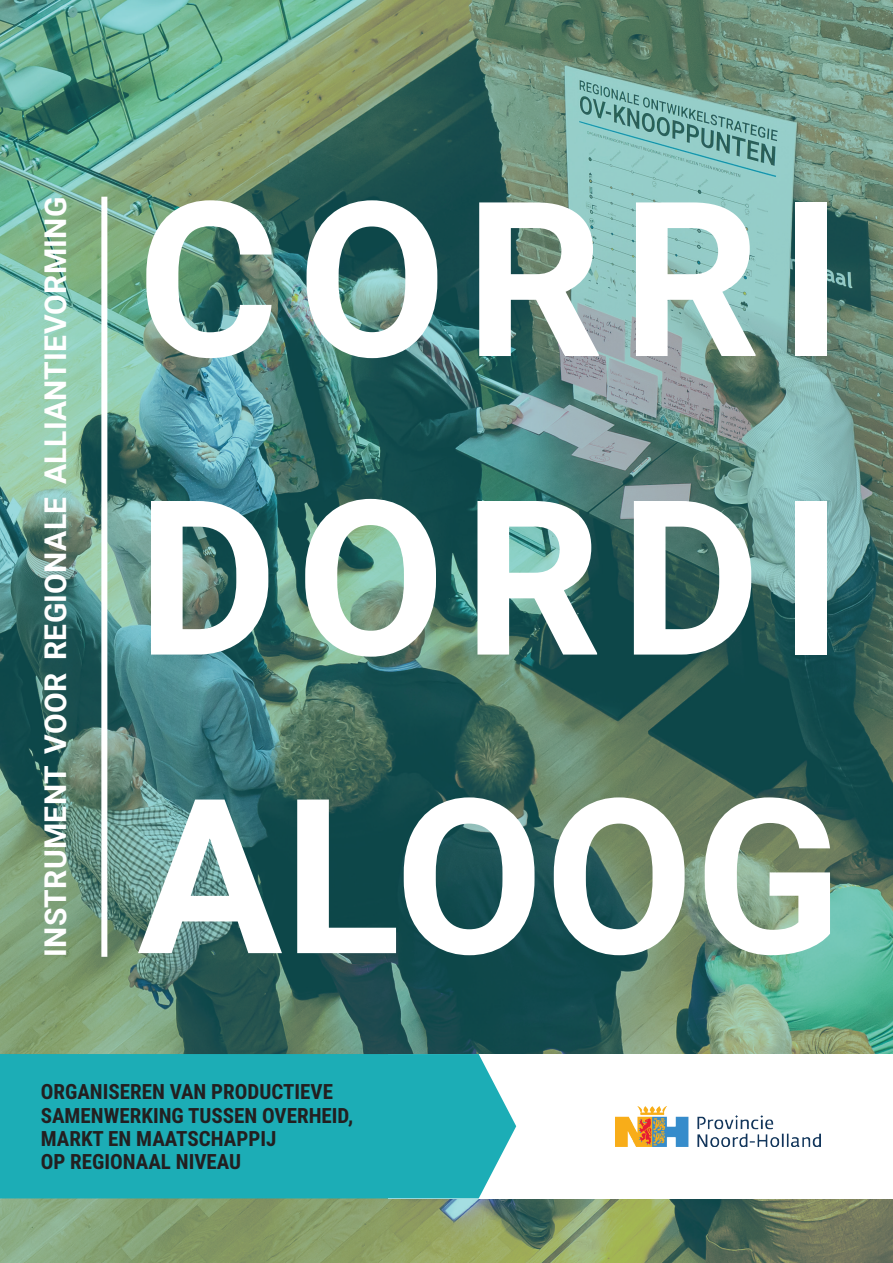
<style>
.page{position:relative;width:893px;height:1263px;background:#fff}
.page>*{position:absolute;margin:0;border:0;box-sizing:border-box;transform-origin:0 0}
.t1{font:700 216px/298.5px "Roboto";letter-spacing:.085em;color:#fff}
.t2{font:700 30px "Roboto";letter-spacing:.01em;color:#fff}
.t3{font:700 21px/23.1px "Roboto Condensed";color:#231f20}
</style>
<div class="page">
<img style="left:0;top:0;width:893px;height:1263px">
<div style="left:389px;top:1054px;width:504px;height:144px;background:#fff"></div>
<div style="left:0;top:1054px;width:516px;height:144px;background:#1cadb6"></div>
<div style="left:101px;top:197px;width:6px;height:760px;background:#fff"></div>
<img style="left:616px;top:1106px;width:205px;height:40px">
<h2 class="t2" style="left:35px;top:957px;width:761px;rotate:-90deg">INSTRUMENT VOOR REGIONALE ALLIANTIEVORMING</h2>
<h1 class="t1" style="left:137px;top:122px;width:706px">CORRI<br>DORDI</h1>
<h1 class="t1" style="left:137px;top:719px;width:706px">ALOOG</h1>
<p class="t3" style="left:41px;top:1079px;width:314px">ORGANISEREN VAN PRODUCTIEVE<br>SAMENWERKING TUSSEN OVERHEID,<br>MARKT EN MAATSCHAPPIJ<br>OP REGIONAAL NIVEAU</p>
</div>
